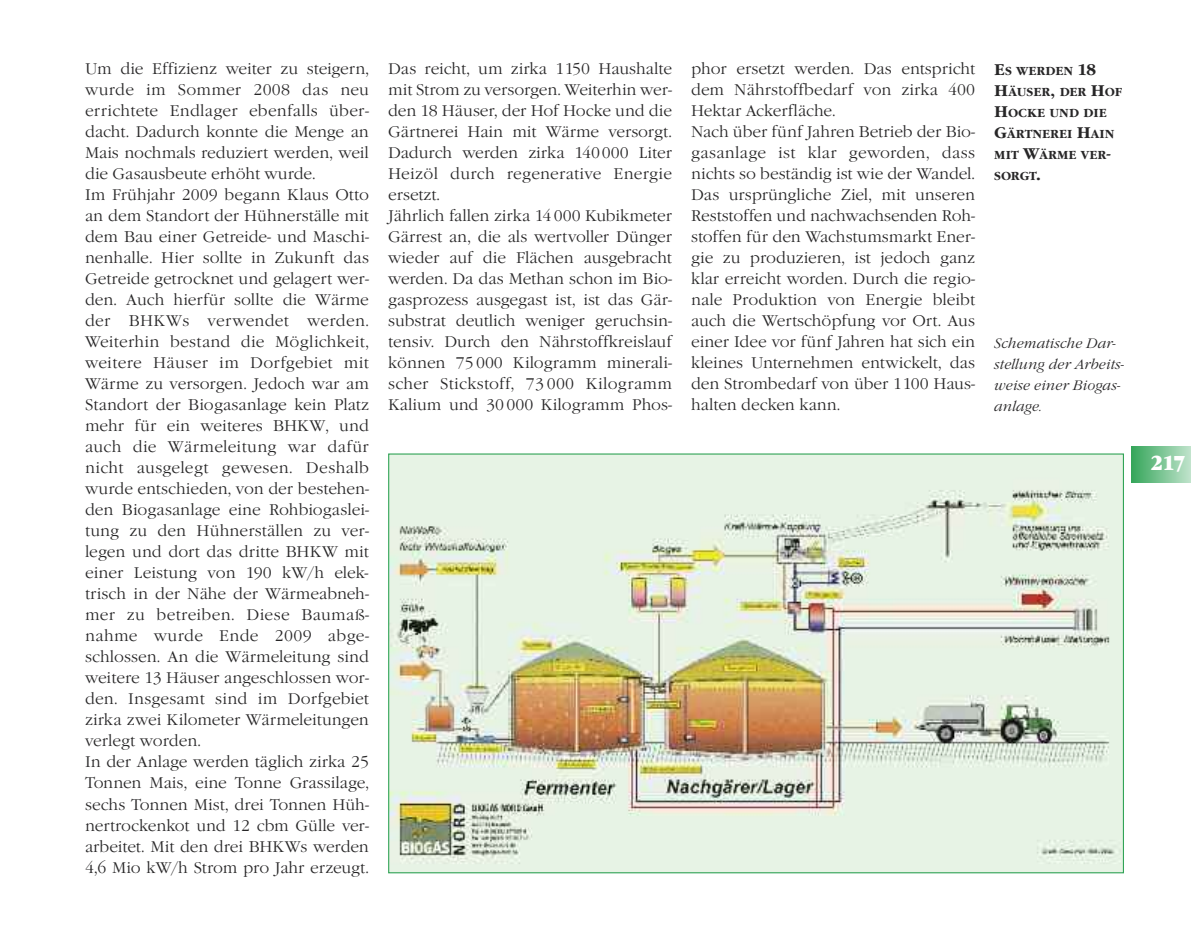
<style>
.page{position:relative;width:1191px;height:936px;background:#fff}
.page>*{position:absolute;margin:0;border:0;box-sizing:border-box;transform-origin:0 0}
.t1{font:21px "Garamond Nova Ultra";color:#fff;scale:.85 1}
.t2{font:300 16.05px/21px "Garamond Nova";color:#272627}
.t3{font:italic 300 14.25px/21px "Garamond Nova";color:#272627}
.t4{font:700 12px/21px "Garamond Nova";color:#272627}
.s1{font-size:16.05px}
</style>
<div class="page">
<div style="left:1131px;top:446px;width:60px;height:36px;background:linear-gradient(to right,#34a559,#bee2ca)"></div>
<img style="left:390px;top:455px;width:732px;height:416px">
<p class="t2" style="left:85px;top:58px;width:285px">Um die Effizienz weiter zu steigern, wurde im Sommer 2008 das neu errichtete Endlager ebenfalls über&shy;dacht. Dadurch konnte die Menge an Mais nochmals reduziert werden, weil die Gasausbeute erhöht wurde.<br>Im Frühjahr 2009 begann Klaus Otto an dem Standort der Hühnerställe mit dem Bau einer Getreide- und Maschi&shy;nenhalle. Hier sollte in Zukunft das Getreide getrocknet und gelagert wer&shy;den. Auch hierfür sollte die Wärme der BHKWs verwendet werden.<br>Weiterhin bestand die Möglichkeit, weitere Häuser im Dorfgebiet mit Wärme zu versorgen. Jedoch war am Standort der Biogasanlage kein Platz mehr für ein weiteres BHKW, und auch die Wärmeleitung war dafür nicht ausgelegt gewesen. Deshalb wurde entschieden, von der bestehen&shy;den Biogasanlage eine Rohbiogaslei&shy;tung zu den Hühnerställen zu ver&shy;legen und dort das dritte BHKW mit einer Leistung von 190 kW/h elek&shy;trisch in der Nähe der Wärmeabneh&shy;mer zu betreiben. Diese Baumaß&shy;nahme wurde Ende 2009 abge&shy;schlossen. An die Wärmeleitung sind weitere 13 Häuser angeschlossen wor&shy;den. Insgesamt sind im Dorfgebiet zirka zwei Kilometer Wärmeleitungen verlegt worden.<br>In der Anlage werden täglich zirka 25<br>Tonnen Mais, eine Tonne Grassilage, sechs Tonnen Mist, drei Tonnen Hüh&shy;nertrockenkot und 12 cbm Gülle ver&shy;arbeitet. Mit den drei BHKWs werden 4,6 Mio kW/h Strom pro Jahr erzeugt.</p>
<p class="t2" style="left:388px;top:58px;width:285px">Das reicht, um zirka 1150 Haushalte mit Strom zu versorgen. Weiterhin wer&shy;den 18 Häuser, der Hof Hocke und die Gärtnerei Hain mit Wärme versorgt.<br>Dadurch werden zirka 140000 Liter Heizöl durch regenerative Energie ersetzt.<br>Jährlich fallen zirka 14 000 Kubikmeter Gärrest an, die als wertvoller Dünger wieder auf die Flächen ausgebracht werden. Da das Methan schon im Bio&shy;gasprozess ausgegast ist, ist das Gär&shy;substrat deutlich weniger geruchsin&shy;tensiv. Durch den Nährstoffkreislauf können 75 000 Kilogramm minerali&shy;scher Stickstoff, 73 000 Kilogramm Kalium und 30 000 Kilogramm Phos-</p>
<p class="t2" style="left:691px;top:58px;width:285px">phor ersetzt werden. Das entspricht dem Nährstoffbedarf von zirka 400<br>Hektar Ackerfläche.<br>Nach über fünf Jahren Betrieb der Bio&shy;gasanlage ist klar geworden, dass nichts so beständig ist wie der Wandel.<br>Das ursprüngliche Ziel, mit unseren Reststoffen und nachwachsenden Roh&shy;stoffen für den Wachstumsmarkt Ener&shy;gie zu produzieren, ist jedoch ganz klar erreicht worden. Durch die regio&shy;nale Produktion von Energie bleibt auch die Wertschöpfung vor Ort. Aus einer Idee vor fünf Jahren hat sich ein kleines Unternehmen entwickelt, das den Strombedarf von über 1100 Haus&shy;halten decken kann.</p>
<p class="t4" style="left:994px;top:60px;width:129px"><span class="s1">E</span>S WERDEN <span class="s1">18<br>H</span>ÄUSER<span class="s1">,</span> DER <span class="s1">H</span>OF<br><span class="s1">H</span>OCKE UND DIE<br><span class="s1">G</span>ÄRTNEREI <span class="s1">H</span>AIN<br>MIT <span class="s1">W</span>ÄRME VER<span class="s1">-<br></span>SORGT<span class="s1">.</span></p>
<p class="t3" style="left:994px;top:333px;width:131px">Schematische Dar&shy;stellung der Arbeits&shy;weise einer Biogas&shy;anlage.</p>
<h1 class="t1" style="left:1151px;top:451px;width:42px">217</h1>
</div>
